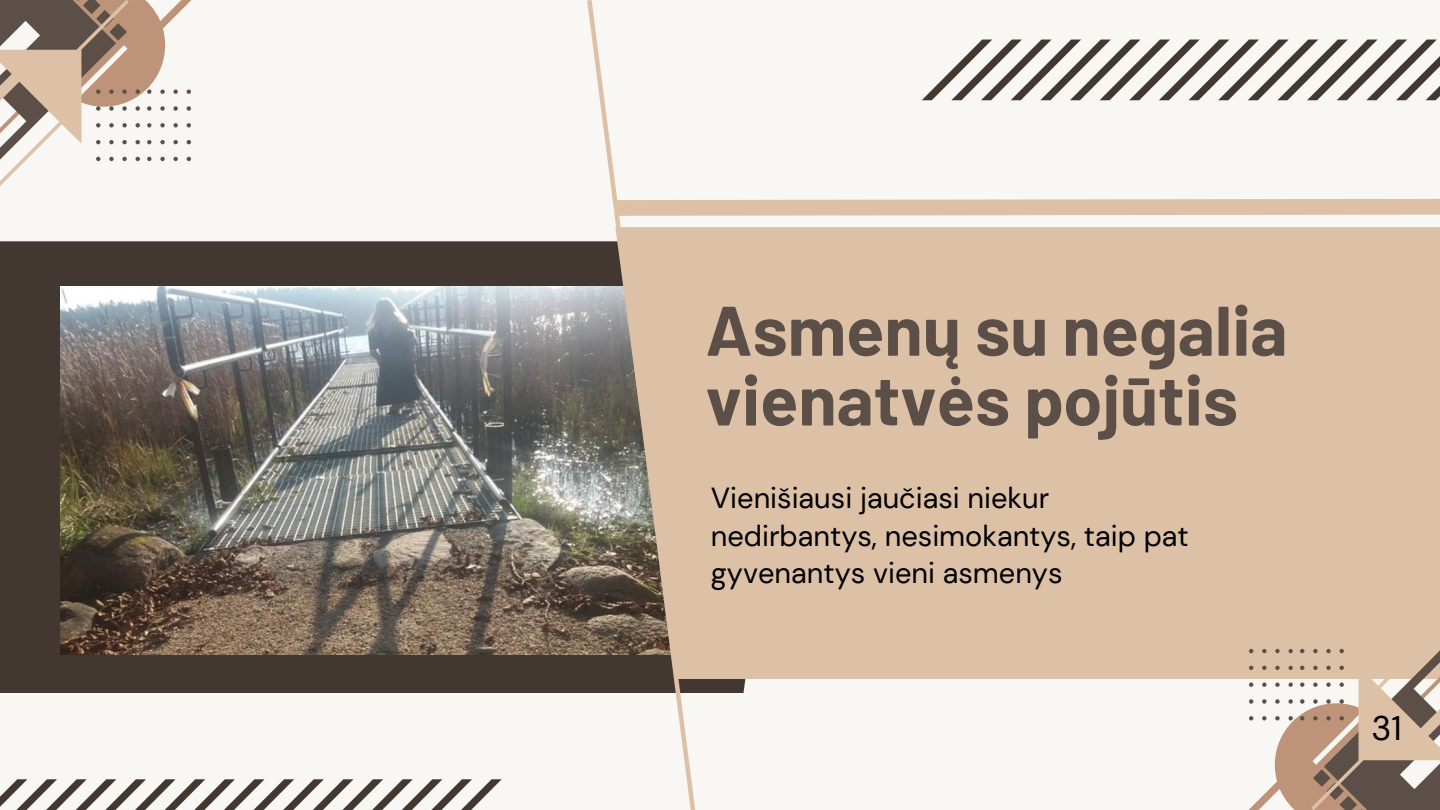
<style>
.page{position:relative;width:1440px;height:810px;background:#f8f7f4}
.page>*{position:absolute;margin:0;border:0;box-sizing:border-box;transform-origin:0 0}
.t1{font:700 70px/69.8px "Barlow";color:#5b4f47}
.t2{font:34px "DM Sans";color:#000}
.t3{font:29px/37.5px "DM Sans";color:#000}
</style>
<div class="page">
<div style="left:0;top:241px;width:746px;height:452px;background:#433831"></div>
<img style="left:60px;top:287px;width:524px;height:367px">
<svg style="left:700px;top:198px;width:740px;height:18px;background:#e0c7b0"></svg>
<div style="left:700px;top:227px;width:740px;height:452px;background:#ddc1a7"></div>
<svg style="left:1209px;top:599px;width:40px;height:211px"></svg>
<svg style="left:1249px;top:597px;width:191px;height:213px"></svg>
<svg style="left:922px;top:40px;width:518px;height:60px"></svg>
<svg style="left:0;top:0;width:191px;height:186px"></svg>
<svg style="left:0;top:779px;width:502px;height:31px"></svg>
<svg style="left:584px;top:0;width:116px;height:810px"></svg>
<h1 class="t1" style="left:706px;top:293px;width:583px">Asmenų su negalia vienatvės pojūtis</h1>
<p class="t3" style="left:711px;top:480px;width:479px">Vienišiausi jaučiasi niekur nedirbantys, nesimokantys, taip pat gyvenantys vieni asmenys</p>
<p class="t2" style="left:1372px;top:706px;width:32px">31</p>
</div>
